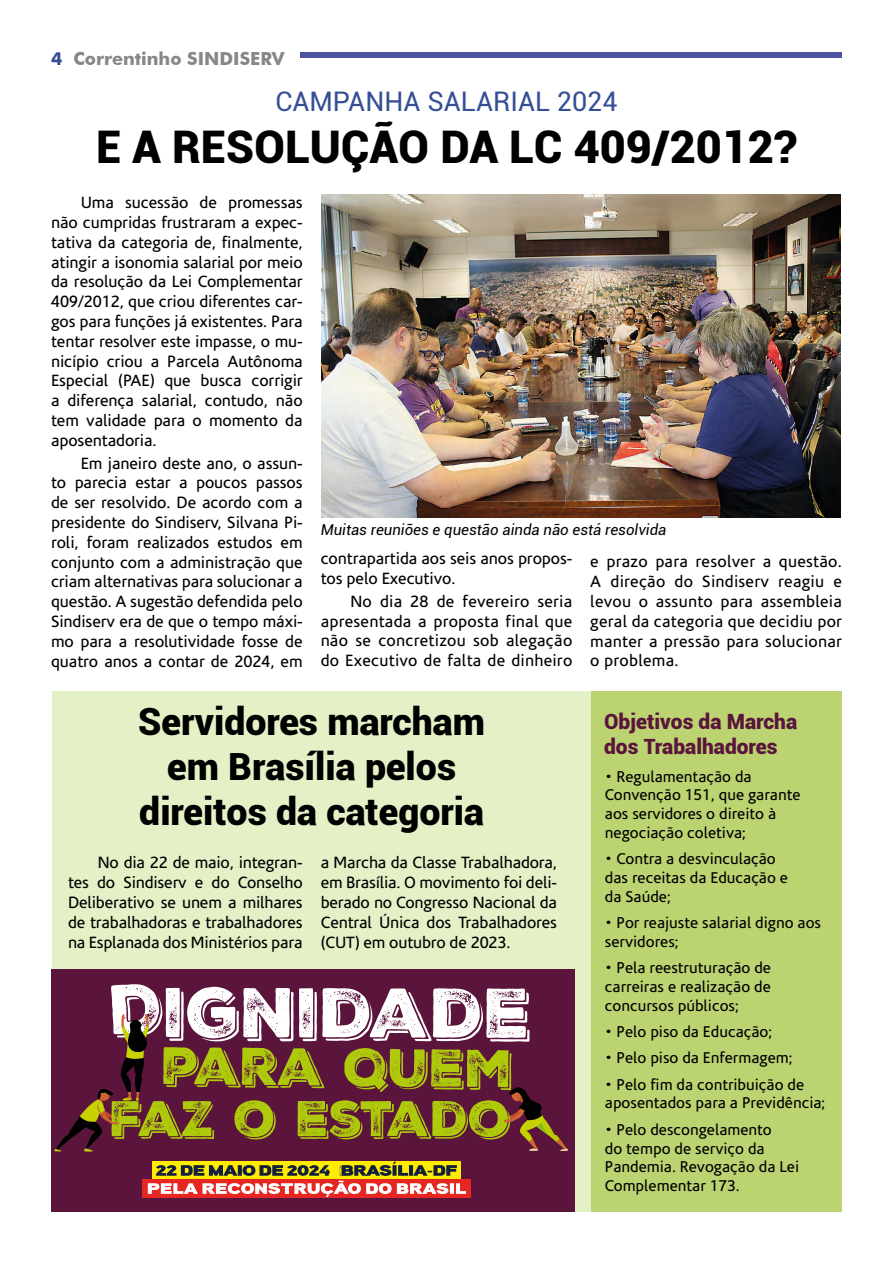
<style>
.page{position:relative;width:893px;height:1263px;background:#fff}
.page>*{position:absolute;margin:0;border:0;box-sizing:border-box;transform-origin:0 0}
.t1{font:900 45px "Roboto";color:#000}
.t2{font:900 37.5px/45px "Roboto";color:#000;text-align:center}
.t3{font:27px "Roboto";color:#354e96}
.t4{font:900 21px/25.2px "Roboto";color:#5b143c}
.t5{font:700 18px "Futura BT";color:#878787}
.t6{font:16.5px/19.8px "Corisande";letter-spacing:-.005em;color:#000;text-align:justify}
.t7{font:15.75px/18.9px "Corisande";color:#000}
.t8{font:italic 15px "Roboto";color:#000}
.s1{color:#354e96}
</style>
<div class="page">
<div style="left:52px;top:691px;width:589px;height:520px;background:#e4f1c7"></div>
<div style="left:591px;top:691px;width:250px;height:520px;background:#bbd471"></div>
<img style="left:321px;top:195px;width:520px;height:322px">
<div style="left:300px;top:52px;width:541px;height:5px;background:#4d55a2"></div>
<div style="left:51px;top:969px;width:523px;height:243px;background:#5b153c"></div>
<svg style="left:54px;top:984px;width:514px;height:167px"></svg>
<div style="left:152px;top:1161px;width:309px;height:18px;background:#ffed00"></div>
<div style="left:142px;top:1179px;width:328px;height:18px;background:#e52621"></div>
<svg style="left:148px;top:1162px;width:318px;height:35px"></svg>
<p class="t5" style="left:51px;top:47px;width:235px"><span class="s1">4</span> Correntinho SINDISERV</p>
<h3 class="t3" style="left:275px;top:82px;width:344px">CAMPANHA SALARIAL 2024</h3>
<h1 class="t1" style="left:96px;top:116px;width:702px">E A RESOLUÇÃO DA LC 409/2012?</h1>
<p class="t6" style="left:51px;top:193px;width:253px;text-indent:30px">Uma sucessão de promessas não cumpridas frustraram a expec&shy;tativa da categoria de, finalmente, atingir a isonomia salarial por meio da resolução da Lei Complementar 409/2012, que criou diferentes car&shy;gos para funções já existentes. Para tentar resolver este impasse, o mu&shy;nicípio criou a Parcela Autônoma Especial (PAE) que busca corrigir a diferença salarial, contudo, não tem validade para o momento da aposentadoria.</p>
<p class="t6" style="left:51px;top:453px;width:253px;text-indent:30px">Em janeiro deste ano, o assun&shy;to parecia estar a poucos passos de ser resolvido. De acordo com a presidente do Sindiserv, Silvana Pi&shy;roli, foram realizados estudos em conjunto com a administração que criam alternativas para solucionar a questão. A sugestão defendida pelo Sindiserv era de que o tempo máxi&shy;mo para a resolutividade fosse de quatro anos a contar de 2024, em</p>
<h2 class="t2" style="left:138px;top:698px;width:348px">Servidores marcham em Brasília pelos direitos da categoria</h2>
<p class="t6" style="left:68px;top:853px;width:236px;text-indent:30px">No dia 22 de maio, integran&shy;tes do Sindiserv e do Conselho Deliberativo se unem a milhares de trabalhadoras e trabalhadores na Esplanada dos Ministérios para</p>
<p class="t8" style="left:321px;top:519px;width:347px">Muitas reuniões e questão ainda não está resolvida</p>
<p class="t6" style="left:321px;top:549px;width:253px">contrapartida aos seis anos propos&shy;tos pelo Executivo.</p>
<p class="t6" style="left:321px;top:592px;width:253px;text-indent:30px">No dia 28 de fevereiro seria apresentada a proposta final que não se concretizou sob alegação do Executivo de falta de dinheiro</p>
<p class="t6" style="left:590px;top:552px;width:253px">e prazo para resolver a questão.<br>A direção do Sindiserv reagiu e levou o assunto para assembleia geral da categoria que decidiu por manter a pressão para solucionar o problema.</p>
<p class="t4" style="left:604px;top:708px;width:194px">Objetivos da Marcha dos Trabalhadores</p>
<p class="t7" style="left:605px;top:767px;width:197px">• Regulamentação da<br>Convenção 151, que garante aos servidores o direito à negociação coletiva;</p>
<p class="t7" style="left:605px;top:850px;width:185px">• Contra a desvinculação das receitas da Educação e da Saúde;</p>
<p class="t7" style="left:605px;top:914px;width:218px">• Por reajuste salarial digno aos servidores;</p>
<p class="t7" style="left:605px;top:959px;width:168px;text-align:justify">• Pela reestruturação de carreiras e realização de concursos públicos;</p>
<p class="t7" style="left:605px;top:1023px;width:169px">• Pelo piso da Educação;</p>
<p class="t7" style="left:605px;top:1049px;width:189px">• Pelo piso da Enfermagem;</p>
<p class="t7" style="left:605px;top:1075px;width:222px">• Pelo fim da contribuição de aposentados para a Previdência;</p>
<p class="t7" style="left:605px;top:1120px;width:196px">• Pelo descongelamento<br>do tempo de serviço da<br>Pandemia. Revogação da Lei<br>Complementar 173.</p>
<p class="t6" style="left:321px;top:853px;width:238px">a Marcha da Classe Trabalhadora, em Brasília. O movimento foi deli&shy;berado no Congresso Nacional da Central Única dos Trabalhadores (CUT) em outubro de 2023.</p>
</div>
